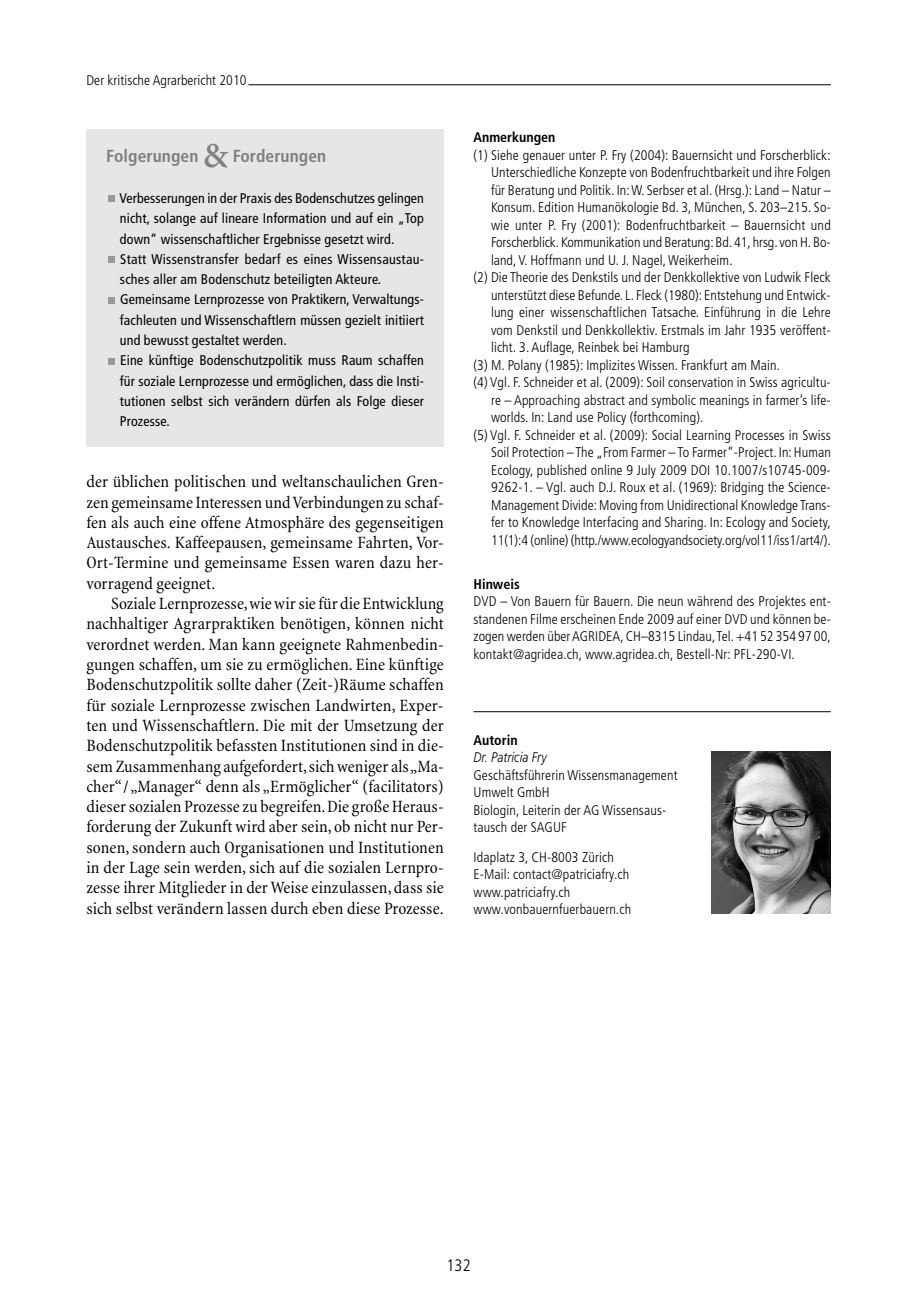
<style>
.page{position:relative;width:918px;height:1315px;background:#fff}
.page>*{position:absolute;margin:0;border:0;box-sizing:border-box;transform-origin:0 0}
.t1{font:condensed 17.5px/20.3px "Minion";letter-spacing:.005em;color:#000;text-align:justify}
.t2{font:700 condensed 17.5px "Frutiger";letter-spacing:.005em;color:#808080}
.t3{font:300 condensed 16.62px "Frutiger";color:#000}
.t4{font:300 condensed 14px/17.5px "Frutiger";letter-spacing:.01em;color:#000}
.t5{font:condensed 14px/20.3px "Frutiger";letter-spacing:.01em;color:#000}
.t6{font:700 condensed 14px "Frutiger";color:#000}
.t7{font:italic 300 14px "Frutiger";letter-spacing:.005em;color:#000;scale:.86 1}
.s1{font-family:"Minion";font-weight:600;font-stretch:normal;font-size:35px}
</style>
<div class="page">
<hr style="left:473px;top:711px;width:358px;height:1px;background:#000">
<hr style="left:248px;top:84px;width:583px;height:1px;background:#000">
<div style="left:86px;top:129px;width:358px;height:317px;background:#e6e6e6"></div>
<div style="left:108px;top:357px;width:7px;height:7px;background:#999"></div>
<div style="left:108px;top:297px;width:7px;height:7px;background:#999"></div>
<div style="left:108px;top:256px;width:7px;height:7px;background:#999"></div>
<div style="left:108px;top:195px;width:7px;height:7px;background:#999"></div>
<img style="left:711px;top:751px;width:120px;height:162px">
<p class="t4" style="left:86px;top:73px;width:162px">Der kritische Agrarbericht 2010</p>
<p class="t2" style="left:106px;top:149px;width:221px">Folgerungen <span class="s1">&amp;</span> Forderungen</p>
<p class="t5" style="left:119px;top:189px;width:306px">Verbesserungen in der Praxis des Bodenschutzes gelingen nicht, solange auf lineare Information und auf ein „Top down“ wissenschaftlicher Ergebnisse gesetzt wird.<br>Statt Wissenstransfer bedarf es eines Wissensaustau&shy;sches aller am Bodenschutz beteiligten Akteure.<br>Gemeinsame Lernprozesse von Praktikern, Verwaltungs&shy;fachleuten und Wissenschaftlern müssen gezielt initiiert und bewusst gestaltet werden.<br>Eine künftige Bodenschutzpolitik muss Raum schaffen für soziale Lernprozesse und ermöglichen, dass die Insti&shy;tutionen selbst sich verändern dürfen als Folge dieser Prozesse.</p>
<p class="t1" style="left:86px;top:473px;width:359px">der üblichen politischen und weltanschaulichen Gren&shy;zen gemeinsame Interessen und Verbindungen zu schaf&shy;fen als auch eine offene Atmosphäre des gegenseitigen Austausches. Kaffeepausen, gemeinsame Fahrten, Vor-Ort-Termine und gemeinsame Essen waren dazu her&shy;vorragend geeignet.</p>
<p class="t1" style="left:86px;top:595px;width:359px;text-indent:25px">Soziale Lernprozesse,wie wir sie für die Entwicklung nachhaltiger Agrarpraktiken benötigen, können nicht verordnet werden. Man kann geeignete Rahmenbedin&shy;gungen schaffen, um sie zu ermöglichen. Eine künftige Bodenschutzpolitik sollte daher (Zeit-)Räume schaffen für soziale Lernprozesse zwischen Landwirten, Exper&shy;ten und Wissenschaftlern. Die mit der Umsetzung der Bodenschutzpolitik befassten Institutionen sind in die&shy;sem Zusammenhang aufgefordert,sich weniger als „Ma&shy;cher“/„Manager“ denn als „Ermöglicher“ (facilitators) dieser sozialen Prozesse zu begreifen.Die große Heraus&shy;forderung der Zukunft wird aber sein, ob nicht nur Per&shy;sonen, sondern auch Organisationen und Institutionen in der Lage sein werden, sich auf die sozialen Lernpro&shy;zesse ihrer Mitglieder in der Weise einzulassen, dass sie sich selbst verändern lassen durch eben diese Prozesse.</p>
<p class="t6" style="left:473px;top:131px;width:83px">Anmerkungen</p>
<p class="t4" style="left:473px;top:147px;width:359px">(1) Siehe genauer unter P. Fry (2004): Bauernsicht und Forscherblick:</p>
<p class="t4" style="left:491px;top:165px;width:341px">Unterschiedliche Konzepte von Bodenfruchtbarkeit und ihre Folgen</p>
<p class="t4" style="left:491px;top:182px;width:341px">für Beratung und Politik. In:W. Serbser et al. (Hrsg.): Land – Natur –</p>
<p class="t4" style="left:491px;top:200px;width:341px">Konsum. Edition Humanökologie Bd. 3, München, S. 203–215. So-</p>
<p class="t4" style="left:491px;top:217px;width:341px">wie unter P. Fry (2001): Bodenfruchtbarkeit – Bauernsicht und</p>
<p class="t4" style="left:491px;top:235px;width:341px">Forscherblick. Kommunikation und Beratung: Bd. 41, hrsg. von H. Bo-</p>
<p class="t4" style="left:491px;top:252px;width:243px">land, V. Hoffmann und U. J. Nagel, Weikerheim.</p>
<p class="t4" style="left:473px;top:270px;width:359px">(2) Die Theorie des Denkstils und der Denkkollektive von Ludwik Fleck</p>
<p class="t4" style="left:491px;top:287px;width:341px">unterstützt diese Befunde. L. Fleck (1980): Entstehung und Entwick-</p>
<p class="t4" style="left:491px;top:305px;width:341px">lung einer wissenschaftlichen Tatsache. Einführung in die Lehre</p>
<p class="t4" style="left:491px;top:322px;width:341px">vom Denkstil und Denkkollektiv. Erstmals im Jahr 1935 veröffent-</p>
<p class="t4" style="left:491px;top:340px;width:200px">licht. 3. Auflage, Reinbek bei Hamburg</p>
<p class="t4" style="left:473px;top:357px;width:308px">(3) M. Polany (1985): Implizites Wissen. Frankfurt am Main.</p>
<p class="t4" style="left:473px;top:375px;width:359px">(4) Vgl. F. Schneider et al. (2009): Soil conservation in Swiss agricultu-</p>
<p class="t4" style="left:491px;top:392px;width:341px">re – Approaching abstract and symbolic meanings in farmer’s life-</p>
<p class="t4" style="left:491px;top:410px;width:214px">worlds. In: Land use Policy (forthcoming).</p>
<p class="t4" style="left:473px;top:427px;width:359px">(5) Vgl. F. Schneider et al. (2009): Social Learning Processes in Swiss</p>
<p class="t4" style="left:491px;top:445px;width:341px">Soil Protection – The „From Farmer – To Farmer“-Project. In: Human</p>
<p class="t4" style="left:491px;top:462px;width:341px">Ecology, published online 9 July 2009 DOI 10.1007/s10745-009-</p>
<p class="t4" style="left:491px;top:480px;width:341px">9262-1. – Vgl. auch D.J. Roux et al. (1969): Bridging the Science-</p>
<p class="t4" style="left:491px;top:497px;width:341px">Management Divide: Moving from Unidirectional Knowledge Trans-</p>
<p class="t4" style="left:491px;top:515px;width:341px">fer to Knowledge Interfacing and Sharing. In: Ecology and Society,</p>
<p class="t4" style="left:491px;top:532px;width:341px">11(1):4 (online) (http./www.ecologyandsociety.org/vol11/iss1/art4/).</p>
<p class="t6" style="left:473px;top:578px;width:48px">Hinweis</p>
<p class="t4" style="left:473px;top:594px;width:359px;text-align:justify">DVD – Von Bauern für Bauern. Die neun während des Projektes ent&shy;standenen Filme erscheinen Ende 2009 auf einer DVD und können be&shy;zogen werden über AGRIDEA, CH–8315 Lindau,Tel. +41 52 354 97 00, kontakt@agridea.ch, www.agridea.ch, Bestell-Nr: PFL-290-VI.</p>
<p class="t6" style="left:473px;top:734px;width:46px">Autorin</p>
<p class="t7" style="left:473px;top:751px;width:87px">Dr. Patricia Fry</p>
<p class="t4" style="left:473px;top:767px;width:205px">Geschäftsführerin Wissensmanagement<br>Umwelt GmbH<br>Biologin, Leiterin der AG Wissensaus&shy;tausch der SAGUF</p>
<p class="t4" style="left:473px;top:849px;width:159px">Idaplatz 3, CH-8003 Zürich<br>E-Mail: contact@patriciafry.ch www.patriciafry.ch www.vonbauernfuerbauern.ch</p>
<p class="t3" style="left:446px;top:1258px;width:26px">132</p>
</div>
